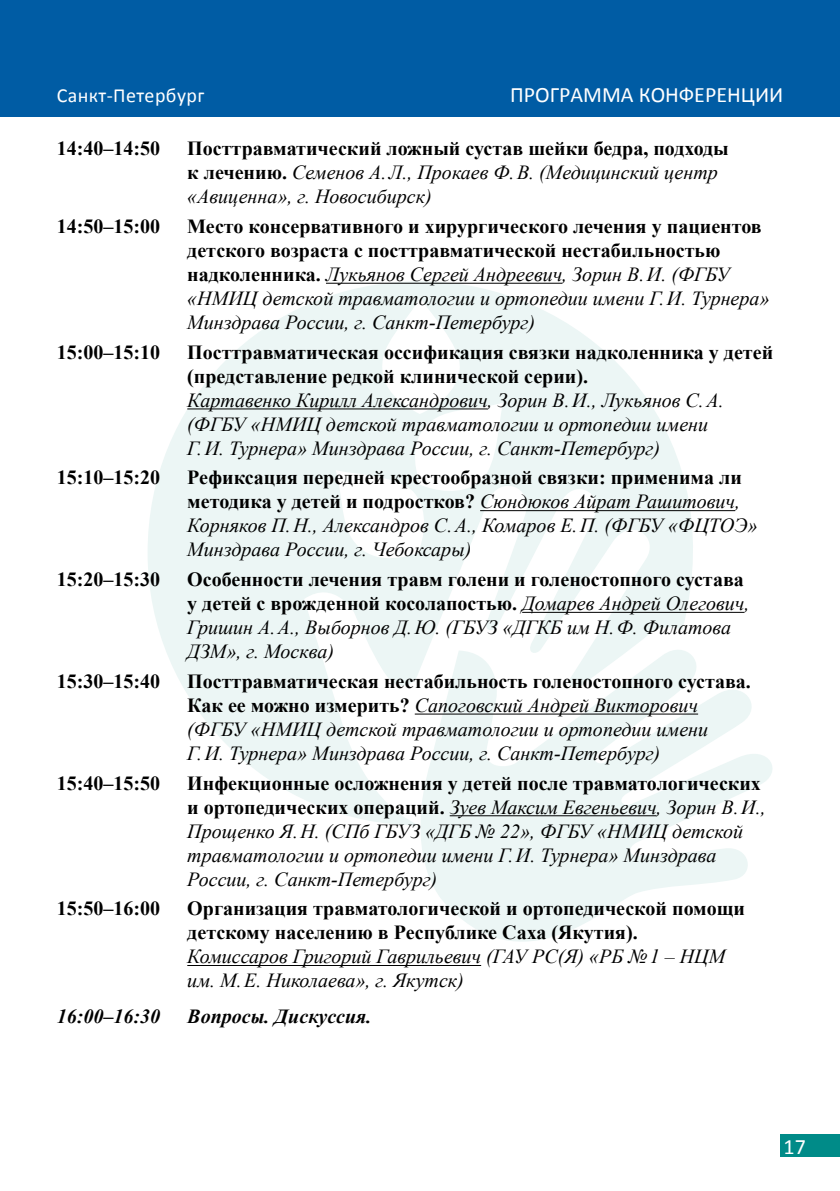
<style>
.page{position:relative;width:840px;height:1191px;background:#fff}
.page>*{position:absolute;margin:0;border:0;box-sizing:border-box;transform-origin:0 0}
.t1{font:22px "Calibri";color:#fff}
.t2{font:italic 20px/24px "Times New Roman";color:#000}
.t3{font:700 20px/24px "Times New Roman";color:#000}
.t4{font:italic 700 20px "Times New Roman";color:#000}
.t5{font:20px "Calibri";letter-spacing:.02em;color:#fff}
.s1{font-weight:700;font-style:normal}
</style>
<div class="page">
<div style="left:780px;top:1134px;width:59px;height:23px;background:#008b88"></div>
<svg style="left:421px;top:690px;width:351px;height:251px;fill:#ecf6f5"></svg>
<svg style="left:148px;top:281px;width:587px;height:544px;fill:#ecf6f5"></svg>
<svg style="left:335px;top:297px;width:168px;height:267px"></svg>
<div style="left:0;top:0;width:839px;height:116px;background:#005ca4"></div>
<hr style="left:326px;top:283px;width:236px;height:1px;background:#000">
<hr style="left:187px;top:408px;width:300px;height:1px;background:#000">
<hr style="left:480px;top:510px;width:254px;height:1px;background:#000">
<hr style="left:522px;top:612px;width:222px;height:1px;background:#000">
<hr style="left:414px;top:713px;width:283px;height:1px;background:#000">
<hr style="left:449px;top:815px;width:207px;height:1px;background:#000">
<hr style="left:187px;top:965px;width:294px;height:1px;background:#000">
<p class="t5" style="left:57px;top:81px;width:149px">Санкт-Петербург</p>
<p class="t1" style="left:509px;top:79px;width:274px">Программа конференции</p>
<p class="t3" style="left:57px;top:136px;width:105px">14:40–14:50</p>
<p class="t2" style="left:187px;top:136px;width:543px"><span class="s1">Посттравматический ложный сустав шейки бедра, подходы к лечению.</span> Семенов А.Л., Прокаев Ф.В. (Медицинский центр «Авиценна», г. Новосибирск)</p>
<p class="t3" style="left:57px;top:214px;width:105px">14:50–15:00</p>
<p class="t2" style="left:187px;top:214px;width:583px"><span class="s1">Место консервативного и хирургического лечения у пациентов детского возраста с посттравматической нестабильностью надколенника.</span> Лукьянов Сергей Андреевич, Зорин В.И. (ФГБУ «НМИЦ детской травматологии и ортопедии имени Г.И. Турнера» Минздрава России, г. Санкт-Петербург)</p>
<p class="t3" style="left:57px;top:339px;width:105px">15:00–15:10</p>
<p class="t3" style="left:187px;top:339px;width:587px">Посттравматическая оссификация связки надколенника у детей (представление редкой клинической серии).</p>
<p class="t2" style="left:187px;top:387px;width:537px">Картавенко Кирилл Александрович, Зорин В.И., Лукьянов С.А. (ФГБУ «НМИЦ детской травматологии и ортопедии имени<br>Г.И. Турнера» Минздрава России, г. Санкт-Петербург)</p>
<p class="t3" style="left:57px;top:465px;width:105px">15:10–15:20</p>
<p class="t2" style="left:187px;top:465px;width:571px"><span class="s1">Рефиксация передней крестообразной связки: применима ли методика у детей и подростков?</span> Сюндюков Айрат Рашитович, Корняков П.Н., Александров С.А., Комаров Е.П. (ФГБУ «ФЦТОЭ» Минздрава России, г. Чебоксары)</p>
<p class="t3" style="left:57px;top:567px;width:105px">15:20–15:30</p>
<p class="t2" style="left:187px;top:567px;width:563px"><span class="s1">Особенности лечения травм голени и голеностопного сустава у детей с врожденной косолапостью.</span> Домарев Андрей Олегович, Гришин А.А., Выборнов Д.Ю. (ГБУЗ «ДГКБ им Н.Ф. Филатова ДЗМ», г. Москва)</p>
<p class="t3" style="left:57px;top:668px;width:105px">15:30–15:40</p>
<p class="t2" style="left:187px;top:668px;width:564px"><span class="s1">Посттравматическая нестабильность голеностопного сустава.<br>Как ее можно измерить?</span> Сапоговский Андрей Викторович (ФГБУ «НМИЦ детской травматологии и ортопедии имени<br>Г.И. Турнера» Минздрава России, г. Санкт-Петербург)</p>
<p class="t3" style="left:57px;top:770px;width:105px">15:40–15:50</p>
<p class="t2" style="left:187px;top:770px;width:579px"><span class="s1">Инфекционные осложнения у детей после травматологических и ортопедических операций.</span> Зуев Максим Евгеньевич, Зорин В.И., Прощенко Я.Н. (СПб ГБУЗ «ДГБ № 22», ФГБУ «НМИЦ детской травматологии и ортопедии имени Г.И. Турнера» Минздрава России, г. Санкт-Петербург)</p>
<p class="t3" style="left:57px;top:896px;width:105px">15:50–16:00</p>
<p class="t3" style="left:187px;top:896px;width:559px">Организация травматологической и ортопедической помощи детскому населению в Республике Саха (Якутия).</p>
<p class="t2" style="left:187px;top:944px;width:539px">Комиссаров Григорий Гаврильевич (ГАУ РС(Я) «РБ №1 – НЦМ им. М.Е. Николаева», г. Якутск)</p>
<p class="t4" style="left:57px;top:1002px;width:105px">16:00–16:30</p>
<p class="t4" style="left:187px;top:1002px;width:186px">Вопросы. Дискуссия.</p>
<p class="t1" style="left:783px;top:1131px;width:24px">17</p>
</div>
